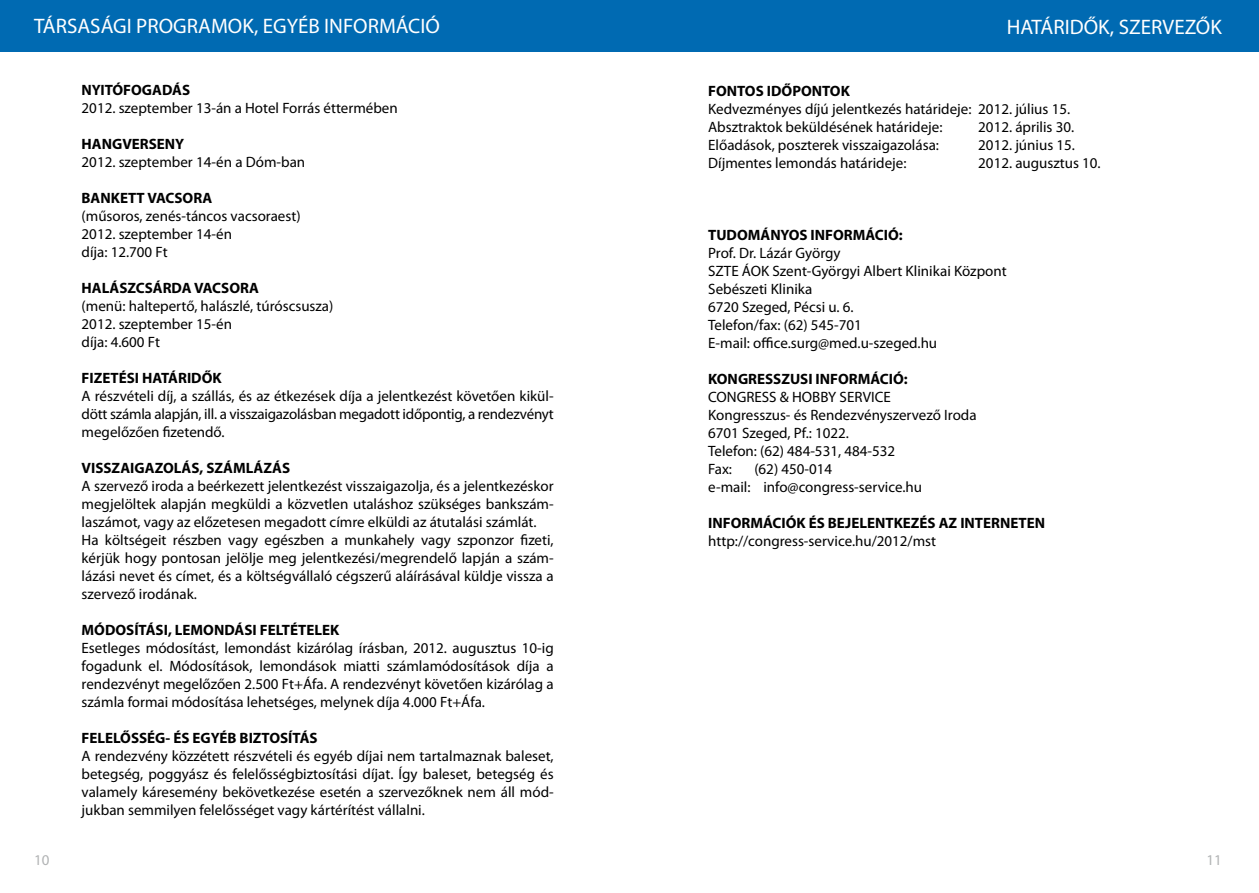
<style>
.page{position:relative;width:1259px;height:893px;background:#fff}
.page>*{position:absolute;margin:0;border:0;box-sizing:border-box;transform-origin:0 0}
.t1{font:21px "Myriad Pro";color:#fff}
.t2{font:15px/18px "Myriad Pro";color:#000}
.t3{font:700 15px "Myriad Pro";color:#000}
.t4{font:15px "Myriad Pro";color:#b1b3b4}
</style>
<div class="page">
<div style="left:0;top:0;width:629px;height:52px;background:#006ab2"></div>
<div style="left:629px;top:0;width:630px;height:52px;background:#006ab2"></div>
<h1 class="t1" style="left:34px;top:13px;width:407px">TÁRSASÁGI PROGRAMOK, EGYÉB INFORMÁCIÓ</h1>
<h1 class="t1" style="left:1006px;top:14px;width:216px">HATÁRIDŐK, SZERVEZŐK</h1>
<p class="t3" style="left:82px;top:80px;width:110px">NYITÓFOGADÁS</p>
<p class="t2" style="left:82px;top:99px;width:318px">2012. szeptember 13-án a Hotel Forrás éttermében</p>
<p class="t3" style="left:82px;top:134px;width:104px">HANGVERSENY</p>
<p class="t2" style="left:82px;top:153px;width:225px">2012. szeptember 14-én a Dóm-ban</p>
<p class="t3" style="left:82px;top:188px;width:132px">BANKETT VACSORA</p>
<p class="t2" style="left:82px;top:207px;width:221px">(műsoros, zenés-táncos vacsoraest)<br>2012. szeptember 14-én<br>díja: 12.700 Ft</p>
<p class="t3" style="left:82px;top:278px;width:179px">HALÁSZCSÁRDA VACSORA</p>
<p class="t2" style="left:82px;top:297px;width:253px">(menü: haltepertő, halászlé, túróscsusza)<br>2012. szeptember 15-én<br>díja: 4.600 Ft</p>
<p class="t3" style="left:82px;top:368px;width:142px">FIZETÉSI HATÁRIDŐK</p>
<p class="t2" style="left:82px;top:387px;width:473px;text-align:justify">A részvételi díj, a szállás, és az étkezések díja a jelentkezést követően kikül&shy;dött számla alapján, ill. a visszaigazolásban megadott időpontig, a rendezvényt megelőzően fizetendő.</p>
<p class="t3" style="left:82px;top:458px;width:210px">VISSZAIGAZOLÁS, SZÁMLÁZÁS</p>
<p class="t2" style="left:82px;top:477px;width:474px">A szervező iroda a beérkezett jelentkezést visszaigazolja, és a jelentkezéskor megjelöltek alapján megküldi a közvetlen utaláshoz szükséges bankszám&shy;laszámot, vagy az előzetesen megadott címre elküldi az átutalási számlát.<br>Ha költségeit részben vagy egészben a munkahely vagy szponzor fizeti, kérjük hogy pontosan jelölje meg jelentkezési/megrendelő lapján a szám&shy;lázási nevet és címet, és a költségvállaló cégszerű aláírásával küldje vissza a szervező irodának.</p>
<p class="t3" style="left:82px;top:620px;width:259px">MÓDOSÍTÁSI, LEMONDÁSI FELTÉTELEK</p>
<p class="t2" style="left:82px;top:639px;width:473px;text-align:justify">Esetleges módosítást, lemondást kizárólag írásban, 2012. augusztus 10-ig fogadunk el. Módosítások, lemondások miatti számlamódosítások díja a rendezvényt megelőzően 2.500 Ft+Áfa. A rendezvényt követően kizárólag a számla formai módosítása lehetséges, melynek díja 4.000 Ft+Áfa.</p>
<p class="t3" style="left:82px;top:728px;width:237px">FELELŐSSÉG- ÉS EGYÉB BIZTOSÍTÁS</p>
<p class="t2" style="left:82px;top:747px;width:474px;text-align:justify">A rendezvény közzétett részvételi és egyéb díjai nem tartalmaznak baleset, betegség, poggyász és felelősségbiztosítási díjat. Így baleset, betegség és valamely káresemény bekövetkezése esetén a szervezőknek nem áll mód&shy;jukban semmilyen felelősséget vagy kártérítést vállalni.</p>
<p class="t3" style="left:708px;top:81px;width:143px">FONTOS IDŐPONTOK</p>
<p class="t2" style="left:708px;top:99px;width:363px">Kedvezményes díjú jelentkezés határideje: 2012. július 15.<br>Absztraktok beküldésének határideje:</p>
<p class="t2" style="left:978px;top:117px;width:97px">2012. április 30.</p>
<p class="t2" style="left:708px;top:135px;width:232px">Előadások, poszterek visszaigazolása:</p>
<p class="t2" style="left:978px;top:135px;width:98px">2012. június 15.</p>
<p class="t2" style="left:708px;top:153px;width:200px">Díjmentes lemondás határideje:</p>
<p class="t2" style="left:978px;top:153px;width:124px">2012. augusztus 10.</p>
<p class="t3" style="left:708px;top:225px;width:196px">TUDOMÁNYOS INFORMÁCIÓ:</p>
<p class="t2" style="left:708px;top:243px;width:300px">Prof. Dr. Lázár György<br>SZTE ÁOK Szent-Györgyi Albert Klinikai Központ<br>Sebészeti Klinika<br>6720 Szeged, Pécsi u. 6.<br>Telefon/fax: (62) 545-701<br>E-mail: office.surg@med.u-szeged.hu</p>
<p class="t3" style="left:708px;top:369px;width:201px">KONGRESSZUSI INFORMÁCIÓ:</p>
<p class="t2" style="left:708px;top:387px;width:270px">CONGRESS &amp; HOBBY SERVICE<br>Kongresszus- és Rendezvényszervező Iroda<br>6701 Szeged, Pf.: 1022.<br>Telefon: (62) 484-531, 484-532<br>Fax:</p>
<p class="t2" style="left:708px;top:459px;width:215px;text-indent:46px">(62) 450-014<br>e-mail: info@congress-service.hu</p>
<p class="t3" style="left:708px;top:513px;width:338px">INFORMÁCIÓK ÉS BEJELENTKEZÉS AZ INTERNETEN</p>
<p class="t2" style="left:708px;top:531px;width:229px">http://congress-service.hu/2012/mst</p>
<p class="t4" style="left:34px;top:851px;width:17px">10</p>
<p class="t4" style="left:1206px;top:851px;width:17px">11</p>
</div>
